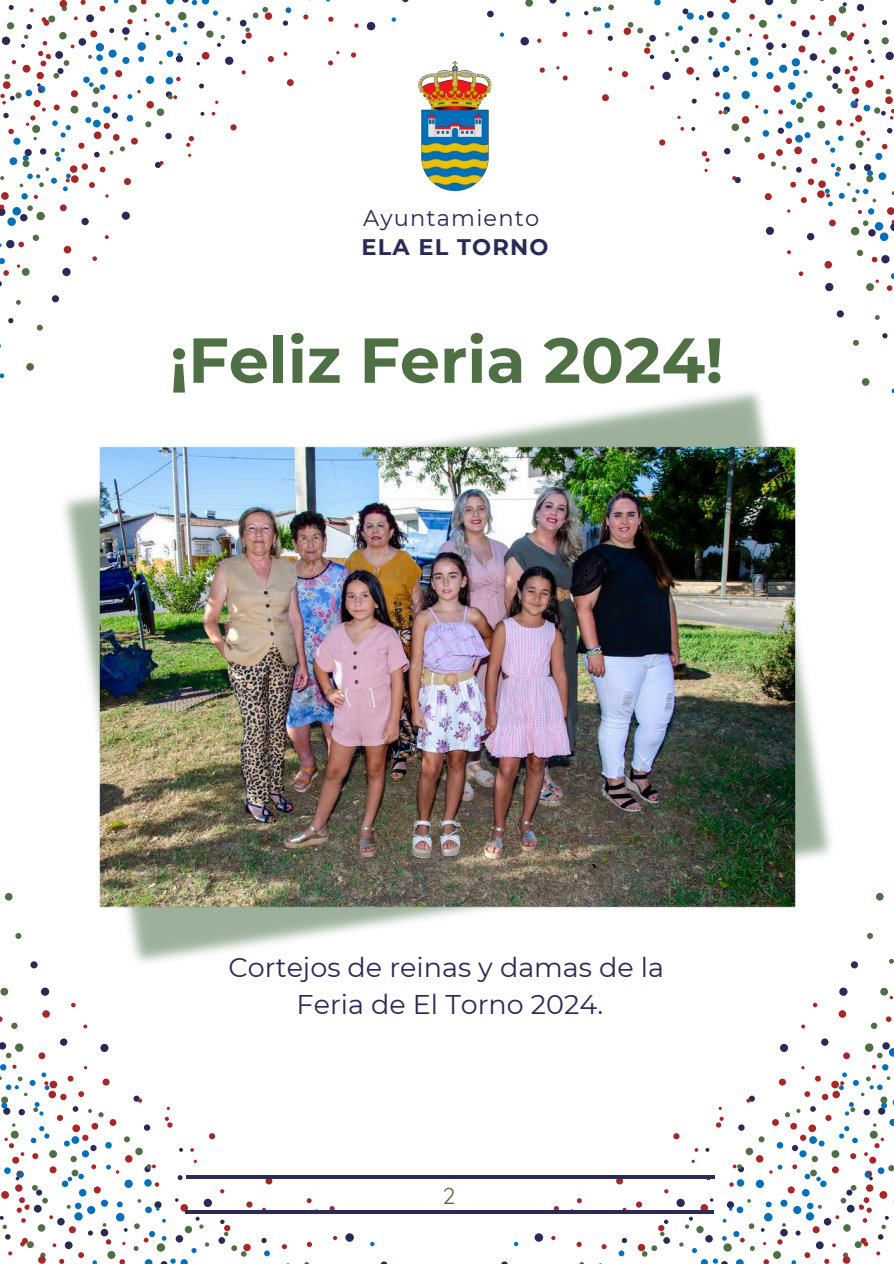
<style>
.page{position:relative;width:894px;height:1264px;background:#fff}
.page>*{position:absolute;margin:0;border:0;box-sizing:border-box;transform-origin:0 0}
.t1{font:700 63.45px "Montserrat";color:#4f7045}
.t2{font:27px/37.2px "Montserrat";color:#292b56;text-align:center}
.t3{font:22.95px "Quicksand";color:#4f7045}
.t4{font:22.5px "Montserrat";letter-spacing:.05em;color:#292b56}
.t5{font:700 22.5px "Montserrat";letter-spacing:.05em;color:#292b56}
</style>
<div class="page">
<svg style="left:551px;top:987px;width:342px;height:276px"></svg>
<svg style="left:0;top:0;width:358px;height:305px"></svg>
<svg style="left:0;top:987px;width:337px;height:276px"></svg>
<svg style="left:537px;top:0;width:356px;height:320px"></svg>
<img style="left:418px;top:62px;width:73px;height:128px">
<hr style="left:186px;top:1175px;width:528px;height:4px;background:#292b56">
<hr style="left:185px;top:1210px;width:528px;height:3px;background:#292b56">
<img style="left:4px;top:382px;width:889px;height:587px">
<p class="t4" style="left:363px;top:204px;width:177px">Ayuntamiento</p>
<p class="t5" style="left:361px;top:233px;width:188px">ELA EL TORNO</p>
<p class="t1" style="left:170px;top:321px;width:555px">¡Feliz Feria 2024!</p>
<p class="t2" style="left:228px;top:948px;width:437px">Cortejos de reinas y damas de la<br>Feria de El Torno 2024.</p>
<p class="t3" style="left:443px;top:1180px;width:14px">2</p>
</div>
